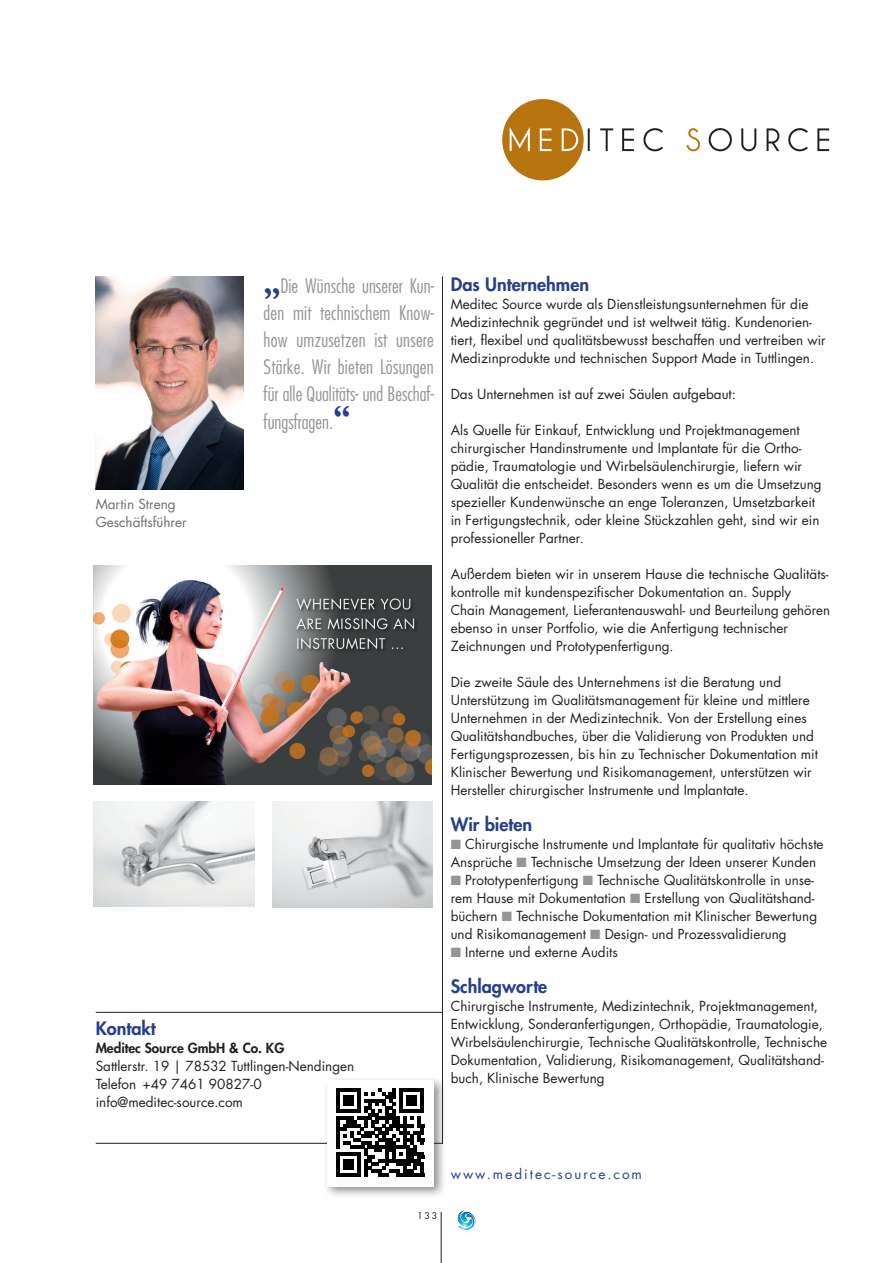
<style>
.page{position:relative;width:893px;height:1263px;background:#fff}
.page>*{position:absolute;margin:0;border:0;box-sizing:border-box;transform-origin:0 0}
.t1{font:300 condensed 19.5px/27px "Futura Std";color:#939598;text-align:justify}
.t2{font:800 18px "Futura Std";color:#253f8e}
.t3{font:13.5px/18px "Futura Std";color:#231f20}
.t4{font:13.5px/18px "Futura Std";color:#6c6d70}
.t5{font:800 13.5px "Futura Std";color:#231f20}
.t6{font:13.5px "Futura Std";letter-spacing:.15em;color:#253f8e}
.t7{font:9px "Futura Std";color:#231f20}
.s1{font-family:"Garamond";font-weight:700;font-stretch:normal;font-size:34.5px;color:#253f8e}
.s2{color:#939598}
</style>
<div class="page">
<hr style="left:441px;top:1212px;width:1px;height:51px;background:#231f20">
<svg style="left:457px;top:1211px;width:19px;height:19px"></svg>
<div style="left:502px;top:99px;width:82px;height:81px;background:#b8740e;border-radius:50%"></div>
<svg style="left:709px;top:128px;width:120px;height:23px"></svg>
<svg style="left:686px;top:128px;width:14px;height:23px"></svg>
<svg style="left:588px;top:128px;width:75px;height:23px"></svg>
<svg style="left:510px;top:127px;width:68px;height:24px"></svg>
<img style="left:96px;top:276px;width:147px;height:213px">
<hr style="left:442px;top:276px;width:1px;height:868px;background:#231f20">
<hr style="left:96px;top:1012px;width:346px;height:1px;background:#231f20">
<hr style="left:96px;top:1143px;width:346px;height:1px;background:#231f20">
<div style="left:323px;top:1076px;width:123px;height:123px;background:#231f20;opacity:.5"></div>
<div style="left:328px;top:1080px;width:106px;height:106px;background:#fff"></div>
<svg style="left:336px;top:1088px;width:88px;height:88px"></svg>
<hr style="left:399px;top:1088px;width:25px;height:4px;background:#000">
<img style="left:94px;top:566px;width:338px;height:218px">
<img style="left:94px;top:801px;width:160px;height:106px">
<img style="left:272px;top:801px;width:161px;height:107px">
<p class="t4" style="left:96px;top:495px;width:92px">Martin Streng<br>Geschäftsführer</p>
<h1 class="t1" style="left:264px;top:273px;width:172px"><span class="s1">„</span>Die Wünsche unserer Kun&shy;den mit technischem Know&shy;how umzusetzen ist unsere Stärke. Wir bieten Lösungen für alle Qualitäts- und Beschaf&shy;fungsfragen.<span class="s1">“</span></h1>
<h2 class="t2" style="left:96px;top:1017px;width:62px">Kontakt</h2>
<p class="t5" style="left:96px;top:1040px;width:190px">Meditec Source GmbH &amp; Co. KG</p>
<p class="t3" style="left:96px;top:1058px;width:260px">Sattlerstr. 19 | 78532 Tuttlingen-Nendingen<br>Telefon +49 7461 90827-0 info@meditec-source.com</p>
<h2 class="t2" style="left:451px;top:273px;width:140px">Das Unternehmen</h2>
<p class="t3" style="left:451px;top:295px;width:377px">Meditec Source wurde als Dienstleistungsunternehmen für die Medizintechnik gegründet und ist weltweit tätig. Kundenorien&shy;tiert, flexibel und qualitätsbewusst beschaffen und vertreiben wir Medizinprodukte und technischen Support Made in Tuttlingen.</p>
<p class="t3" style="left:451px;top:385px;width:287px">Das Unternehmen ist auf zwei Säulen aufgebaut:</p>
<p class="t3" style="left:451px;top:421px;width:372px">Als Quelle für Einkauf, Entwicklung und Projektmanagement chirurgischer Handinstrumente und Implantate für die Ortho&shy;pädie, Traumatologie und Wirbelsäulenchirurgie, liefern wir Qualität die entscheidet. Besonders wenn es um die Umsetzung spezieller Kundenwünsche an enge Toleranzen, Umsetzbarkeit in Fertigungstechnik, oder kleine Stückzahlen geht, sind wir ein professioneller Partner.</p>
<p class="t3" style="left:451px;top:565px;width:381px">Außerdem bieten wir in unserem Hause die technische Qualitäts&shy;kontrolle mit kundenspezifischer Dokumentation an. Supply<br>Chain Management, Lieferantenauswahl- und Beurteilung gehören ebenso in unser Portfolio, wie die Anfertigung technischer Zeichnungen und Prototypenfertigung.</p>
<p class="t3" style="left:451px;top:673px;width:369px">Die zweite Säule des Unternehmens ist die Beratung und Unterstützung im Qualitätsmanagement für kleine und mittlere Unternehmen in der Medizintechnik. Von der Erstellung eines Qualitätshandbuches, über die Validierung von Produkten und Fertigungsprozessen, bis hin zu Technischer Dokumentation mit Klinischer Bewertung und Risikomanagement, unterstützen wir Hersteller chirurgischer Instrumente und Implantate.</p>
<h2 class="t2" style="left:451px;top:813px;width:83px">Wir bieten</h2>
<p class="t3" style="left:451px;top:835px;width:374px"><span class="s2">■</span> Chirurgische Instrumente und Implantate für qualitativ höchste<br>Ansprüche <span class="s2">■</span> Technische Umsetzung der Ideen unserer Kunden</p>
<p class="t3" style="left:451px;top:871px;width:368px"><span class="s2">■</span> Prototypenfertigung <span class="s2">■</span> Technische Qualitätskontrolle in unse&shy;rem Hause mit Dokumentation <span class="s2">■</span> Erstellung von Qualitätshand&shy;büchern <span class="s2">■</span> Technische Dokumentation mit Klinischer Bewertung und Risikomanagement <span class="s2">■</span> Design- und Prozessvalidierung</p>
<p class="t3" style="left:451px;top:943px;width:169px"><span class="s2">■</span> Interne und externe Audits</p>
<h2 class="t2" style="left:451px;top:975px;width:98px">Schlagworte</h2>
<p class="t3" style="left:451px;top:997px;width:378px">Chirurgische Instrumente, Medizintechnik, Projektmanagement, Entwicklung, Sonderanfertigungen, Orthopädie, Traumatologie, Wirbelsäulenchirurgie, Technische Qualitätskontrolle, Technische Dokumentation, Validierung, Risikomanagement, Qualitätshand&shy;buch, Klinische Bewertung</p>
<p class="t7" style="left:417px;top:1210px;width:22px">133</p>
<p class="t6" style="left:451px;top:1165px;width:193px">www.meditec-source.com</p>
</div>
